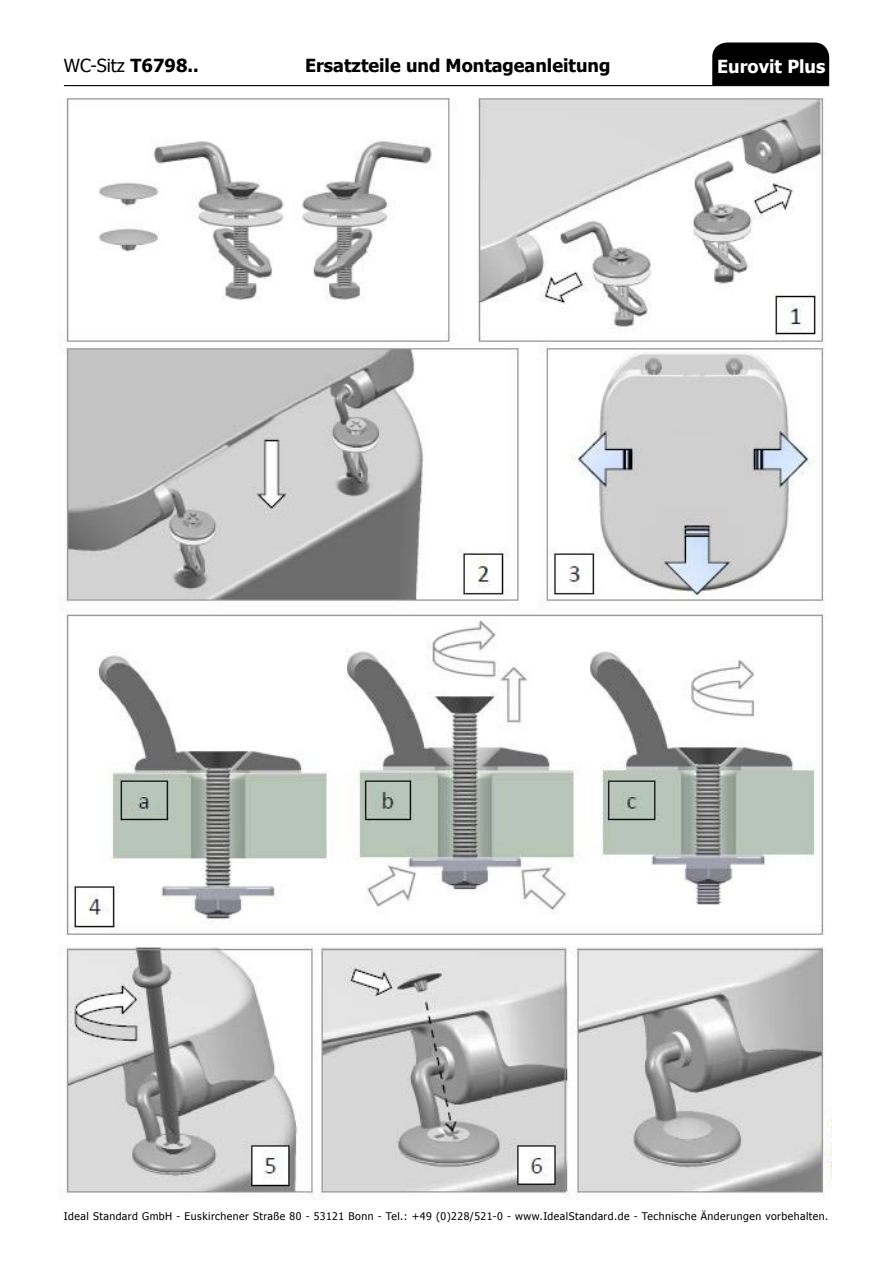
<style>
.page{position:relative;width:893px;height:1263px;background:#fff}
.page>*{position:absolute;margin:0;border:0;box-sizing:border-box;transform-origin:0 0}
.t1{font:700 18px "Tahoma";color:#000}
.t2{font:18px "Tahoma";color:#000}
.t3{font:700 18px "Tahoma";color:#fff}
.t4{font:10.5px "Tahoma";letter-spacing:.045em;color:#000}
.s1{font-weight:700}
</style>
<div class="page">
<hr style="left:64px;top:85px;width:765px;height:1px;background:#000">
<div style="left:712px;top:43px;width:117px;height:42px;background:#000"></div>
<img style="left:66px;top:98px;width:765px;height:1102px">
<h1 class="t2" style="left:64px;top:53px;width:136px">WC-Sitz <span class="s1">T6798..</span></h1>
<h1 class="t1" style="left:305px;top:53px;width:307px">Ersatzteile und Montageanleitung</h1>
<h1 class="t3" style="left:717px;top:54px;width:110px">Eurovit Plus</h1>
<p class="t4" style="left:64px;top:1209px;width:766px">Ideal Standard GmbH - Euskirchener Straße 80 - 53121 Bonn - Tel.: +49 (0)228/521-0 - www.IdealStandard.de - Technische Änderungen vorbehalten.</p>
</div>
